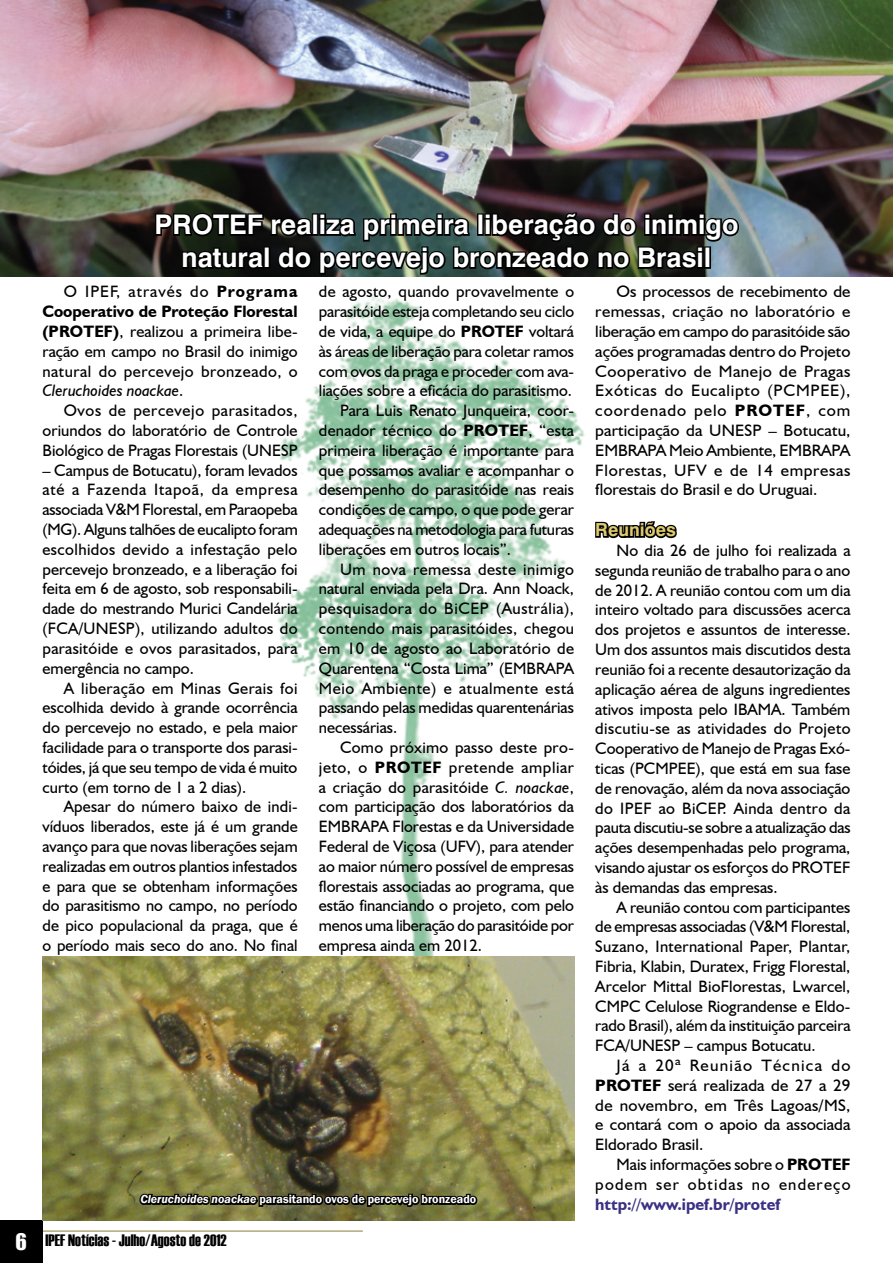
<style>
.page{position:relative;width:893px;height:1263px;background:#fff}
.page>*{position:absolute;margin:0;border:0;box-sizing:border-box;transform-origin:0 0}
.Título_em_Foto{font:700 27px "Swiss 721 BT";color:#fff}
.Subtitulo{font:700 18px "Swiss 721 BT";color:#ddca6d}
.Corpo_do_Texto{font:16.5px/19.8px "Humanist 521 BT";color:#000;text-align:justify}
.t1{font:16.5px "Haettenschweiler";color:#000}
.Legenda{font:600 12px "Franklin Gothic";color:#fff}
.s1{font-weight:700}
.s2{font-style:italic}
.s3{font-family:"Impact";font-size:21px;color:#fff}
.s4{font-weight:700;color:#3a3084}
</style>
<div class="page">
<hr style="left:0;top:1230px;width:363px;height:2px;background:#b1a97a">
<div style="left:0;top:1220px;width:43px;height:43px;background:#000"></div>
<img style="left:276px;top:295px;width:309px;height:719px">
<img style="left:0;top:0;width:893px;height:276px">
<svg style="left:595px;top:521px;width:82px;height:18px"></svg>
<img style="left:153px;top:210px;width:587px;height:66px">
<div style="left:697px;top:251px;width:7px;height:18px;border:3px solid #000"></div>
<div style="left:697px;top:246px;width:7px;height:7px;border:3px solid #000"></div>
<div style="left:704px;top:246px;width:7px;height:23px;border:3px solid #000"></div>
<img style="left:43px;top:957px;width:531px;height:263px">
<svg style="left:137px;top:1163px;width:343px;height:69px;background:#7c7b54"></svg>
<p class="Título_em_Foto" style="left:154px;top:208px;width:585px">PROTEF realiza primeira liberação do inimigo</p>
<p class="Título_em_Foto" style="left:182px;top:241px;width:531px">natural do percevejo bronzeado no Brasil</p>
<p class="Corpo_do_Texto" style="left:43px;top:282px;width:257px;text-indent:21px">O IPEF, através do <span class="s1">Programa Cooperativo de Proteção Florestal (PROTEF)</span>, realizou a primeira libe&shy;ração em campo no Brasil do inimigo natural do percevejo bronzeado, o <span class="s2">Cleruchoides noackae</span>.</p>
<p class="Corpo_do_Texto" style="left:43px;top:400px;width:257px;text-indent:21px">Ovos de percevejo parasitados, oriundos do laboratório de Controle Biológico de Pragas Florestais (UNESP</p>
<p class="Corpo_do_Texto" style="left:43px;top:460px;width:257px">– Campus de Botucatu), foram levados até a Fazenda Itapoã, da empresa associada V&amp;M Florestal, em Paraopeba (MG). Alguns talhões de eucalipto foram escolhidos devido a infestação pelo percevejo bronzeado, e a liberação foi feita em 6 de agosto, sob responsabili&shy;dade do mestrando Murici Candelária (FCA/UNESP), utilizando adultos do parasitóide e ovos parasitados, para emergência no campo.</p>
<p class="Corpo_do_Texto" style="left:43px;top:678px;width:257px;text-indent:21px">A liberação em Minas Gerais foi escolhida devido à grande ocorrência do percevejo no estado, e pela maior facilidade para o transporte dos parasi&shy;tóides, já que seu tempo de vida é muito curto (em torno de 1 a 2 dias).</p>
<p class="Corpo_do_Texto" style="left:43px;top:796px;width:257px;text-indent:21px">Apesar do número baixo de indi&shy;víduos liberados, este já é um grande avanço para que novas liberações sejam realizadas em outros plantios infestados e para que se obtenham informações do parasitismo no campo, no período de pico populacional da praga, que é o período mais seco do ano. No final</p>
<p class="Corpo_do_Texto" style="left:319px;top:282px;width:257px">de agosto, quando provavelmente o parasitóide esteja completando seu ciclo de vida, a equipe do <span class="s1">PROTEF</span> voltará às áreas de liberação para coletar ramos com ovos da praga e proceder com ava&shy;liações sobre a eficácia do parasitismo.</p>
<p class="Corpo_do_Texto" style="left:319px;top:400px;width:257px;text-indent:21px">Para Luis Renato Junqueira, coor&shy;denador técnico do <span class="s1">PROTEF</span>, “esta primeira liberação é importante para que possamos avaliar e acompanhar o desempenho do parasitóide nas reais condições de campo, o que pode gerar adequações na metodologia para futuras liberações em outros locais”.</p>
<p class="Corpo_do_Texto" style="left:319px;top:559px;width:257px;text-indent:21px">Um nova remessa deste inimigo natural enviada pela Dra. Ann Noack, pesquisadora do BiCEP (Austrália), contendo mais parasitóides, chegou em 10 de agosto ao Laboratório de Quarentena “Costa Lima” (EMBRAPA Meio Ambiente) e atualmente está passando pelas medidas quarentenárias necessárias.</p>
<p class="Corpo_do_Texto" style="left:319px;top:737px;width:257px;text-indent:21px">Como próximo passo deste pro&shy;jeto, o <span class="s1">PROTEF</span> pretende ampliar a criação do parasitóide <span class="s2">C. noackae</span>, com participação dos laboratórios da EMBRAPA Florestas e da Universidade Federal de Viçosa (UFV), para atender ao maior número possível de empresas florestais associadas ao programa, que estão financiando o projeto, com pelo menos uma liberação do parasitóide por empresa ainda em 2012.</p>
<p class="Legenda" style="left:140px;top:1192px;width:337px"><span class="s2">Cleruchoides noackae</span> parasitando ovos de percevejo bronzeado</p>
<p class="t1" style="left:16px;top:1228px;width:213px"><span class="s3">6</span> IPEF Notícias - Julho/Agosto de 2012</p>
<p class="Corpo_do_Texto" style="left:595px;top:282px;width:257px;text-indent:21px">Os processos de recebimento de remessas, criação no laboratório e liberação em campo do parasitóide são ações programadas dentro do Projeto Cooperativo de Manejo de Pragas Exóticas do Eucalipto (PCMPEE), coordenado pelo <span class="s1">PROTEF</span>, com participação da UNESP – Botucatu, EMBRAPA Meio Ambiente, EMBRAPA Florestas, UFV e de 14 empresas florestais do Brasil e do Uruguai.</p>
<p class="Subtitulo" style="left:595px;top:519px;width:82px">Reuniões</p>
<p class="Corpo_do_Texto" style="left:595px;top:540px;width:257px;text-indent:21px">No dia 26 de julho foi realizada a segunda reunião de trabalho para o ano de 2012. A reunião contou com um dia inteiro voltado para discussões acerca dos projetos e assuntos de interesse.<br>Um dos assuntos mais discutidos desta reunião foi a recente desautorização da aplicação aérea de alguns ingredientes ativos imposta pelo IBAMA. Também discutiu-se as atividades do Projeto Cooperativo de Manejo de Pragas Exó&shy;ticas (PCMPEE), que está em sua fase de renovação, além da nova associação do IPEF ao BiCEP. Ainda dentro da pauta discutiu-se sobre a atualização das ações desempenhadas pelo programa, visando ajustar os esforços do PROTEF às demandas das empresas.</p>
<p class="Corpo_do_Texto" style="left:595px;top:897px;width:257px;text-indent:21px">A reunião contou com participantes de empresas associadas (V&amp;M Florestal, Suzano, International Paper, Plantar, Fibria, Klabin, Duratex, Frigg Florestal, Arcelor Mittal BioFlorestas, Lwarcel, CMPC Celulose Riograndense e Eldo&shy;rado Brasil), além da instituição parceira FCA/UNESP – campus Botucatu.</p>
<p class="Corpo_do_Texto" style="left:595px;top:1055px;width:257px;text-indent:21px">Já a 20ª Reunião Técnica do <span class="s1">PROTEF</span> será realizada de 27 a 29 de novembro, em Três Lagoas/MS, e contará com o apoio da associada Eldorado Brasil.</p>
<p class="Corpo_do_Texto" style="left:595px;top:1154px;width:257px;text-indent:21px">Mais informações sobre o <span class="s1">PROTEF </span>podem ser obtidas no endereço <span class="s4">http://www.ipef.br/protef</span></p>
</div>
